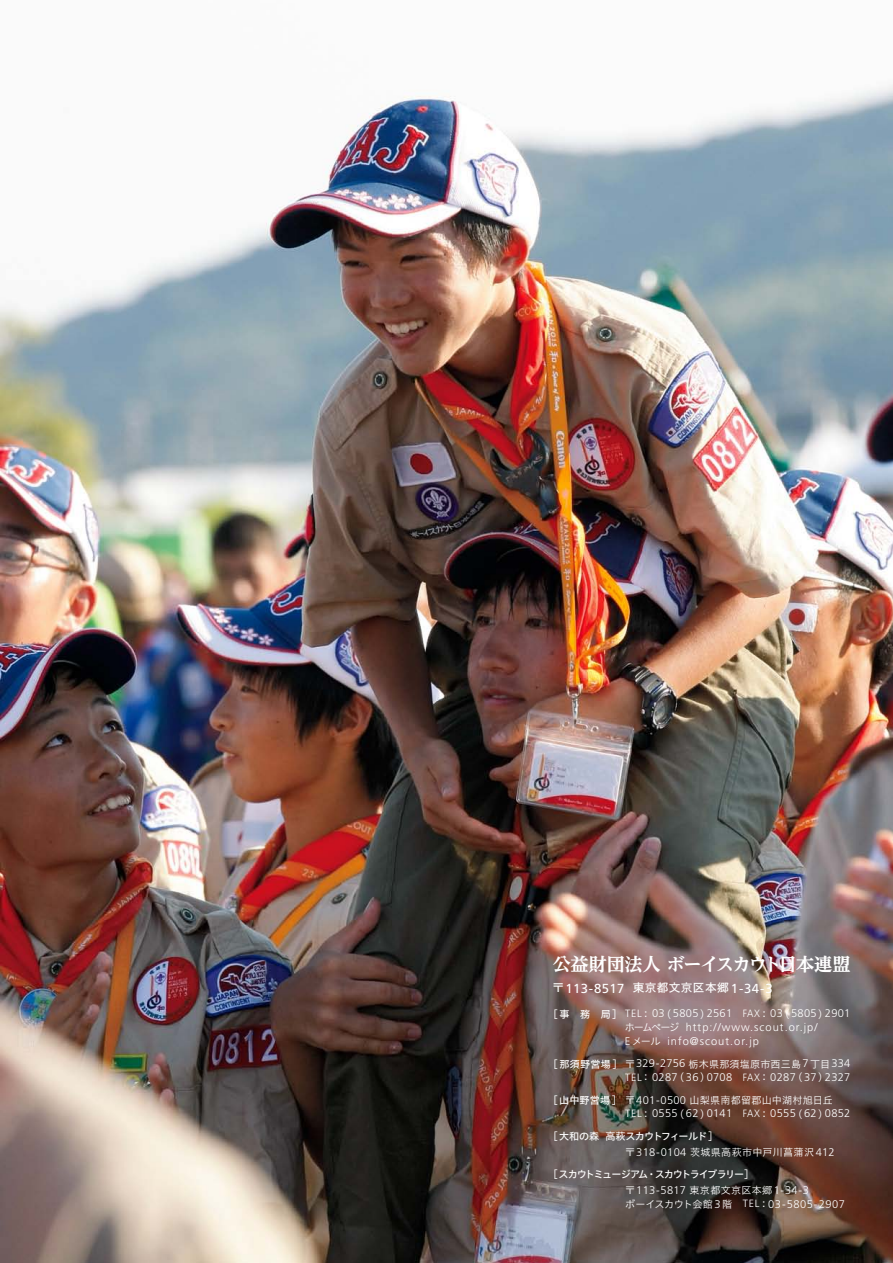
<style>
.page{position:relative;width:893px;height:1263px;background:#fff}
.page>*{position:absolute;margin:0;border:0;box-sizing:border-box;transform-origin:0 0}
.t1{font:700 expanded 18px "UD Reimin Pro";letter-spacing:-.04em;color:#fff}
.t2{font:13.05px "Frutiger";letter-spacing:.025em;color:#fff}
.t3{font:300 11.1px/13.8px "Frutiger";letter-spacing:.09em;color:#fff}
.t4{font:300 11.1px "Frutiger";letter-spacing:.025em;color:#fff}
.t5{font:300 11.1px/13.8px "Frutiger";letter-spacing:.045em;color:#fff}
.t6{font:10.05px "Hiragino UD Sans Std N W3";letter-spacing:.015em;color:#fff}
.t7{font:10.05px "Hiragino UD Sans Std N W5";letter-spacing:-.11em;color:#fff}
.t8{font:10.05px "Hiragino UD Sans Std N W5";letter-spacing:-.075em;color:#fff}
.s1{font-family:"Hiragino UD Sans Std N W5";font-size:11.7px}
.s2{font-family:"Hiragino UD Sans Std N W5";font-weight:400;font-size:10.05px}
.s3{font-size:10.5px}
.s4{font-family:"Hiragino UD Sans Std N W3";font-weight:400;font-size:10.05px}
.s5{font-family:"Hiragino UD Sans Std N W5"}
.s6{font-family:"Frutiger";font-weight:300;font-size:11.1px}
</style>
<div class="page">
<img style="left:0;top:84px;width:893px;height:1179px">
<h1 class="t1" style="left:553px;top:950px;width:299px">公益財団法人 ボーイスカウト日本連盟</h1>
<p class="t2" style="left:552px;top:980px;width:222px"><span class="s1">〒</span>113-8517 <span class="s1">東京都文京区本郷</span> 1-34-3</p>
<p class="t3" style="left:625px;top:1007px;width:227px;text-indent:-77px"><span class="s2">［事 務 局］</span> <span class="s3">TEL</span><span class="s4">：</span>03<span class="s4">（</span>5805<span class="s4">）</span>2561 <span class="s3">FAX</span><span class="s4">：</span>03<span class="s4">（</span>5805<span class="s4">）</span>2901<span class="s4">ホームページ</span> http://www.scout.or.jp/<br>E<span class="s4">メール</span> info@scout.or.jp</p>
<p class="t6" style="left:548px;top:1056px;width:304px"><span class="s5">［那須野営場］</span>〒<span class="s6">329-2756</span> 栃木県那須塩原市西三島<span class="s6">7</span>丁目<span class="s6">334</span></p>
<p class="t4" style="left:625px;top:1071px;width:227px"><span class="s3">TEL</span><span class="s4">：</span>0287<span class="s4">（</span>36<span class="s4">）</span>0708 <span class="s3">FAX</span><span class="s4">：</span>0287<span class="s4">（</span>37<span class="s4">）</span>2327</p>
<p class="t6" style="left:548px;top:1092px;width:287px"><span class="s5">［山中野営場］</span>〒<span class="s6">401-0500</span> 山梨県南都留郡山中湖村旭日丘</p>
<p class="t4" style="left:625px;top:1107px;width:227px"><span class="s3">TEL</span><span class="s4">：</span>0555<span class="s4">（</span>62<span class="s4">）</span>0141 <span class="s3">FAX</span><span class="s4">：</span>0555<span class="s4">（</span>62<span class="s4">）</span>0852</p>
<p class="t8" style="left:548px;top:1128px;width:172px">［大和の森 高萩スカウトフィールド］</p>
<p class="t6" style="left:625px;top:1144px;width:211px">〒<span class="s6">318-0104</span> 茨城県高萩市中戸川菖蒲沢<span class="s6">412</span></p>
<p class="t7" style="left:548px;top:1167px;width:208px">［スカウトミュージアム・スカウトライブラリー］</p>
<p class="t5" style="left:625px;top:1183px;width:221px"><span class="s4">〒</span>113-5817 <span class="s4">東京都文京区本郷</span>1-34-3<br><span class="s4">ボーイスカウト会館</span>3<span class="s4">階</span> <span class="s3">TEL</span><span class="s4">：</span>03-5805-2907</p>
</div>
